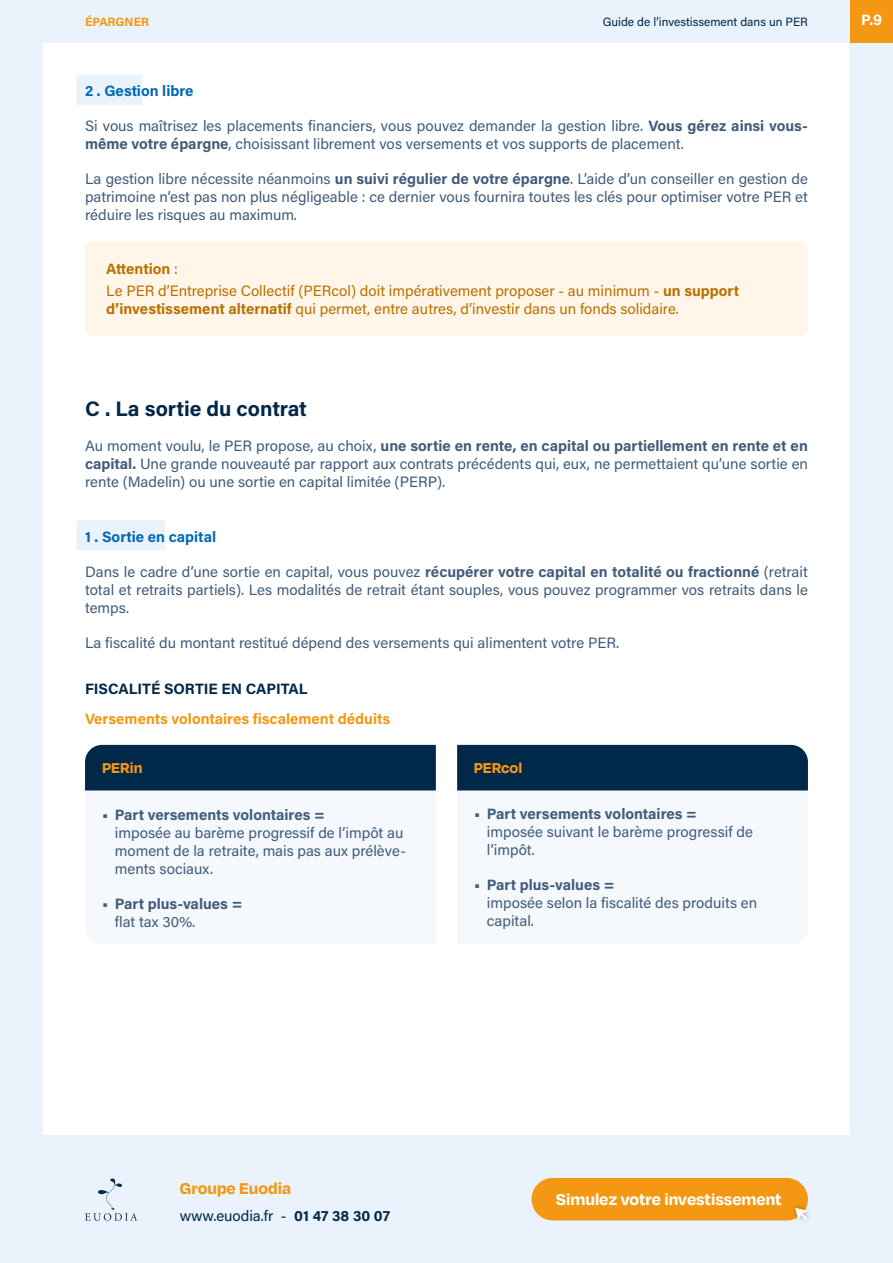
<style>
.page{position:relative;width:893px;height:1263px;background:#fff}
.page>*{position:absolute;margin:0;border:0;box-sizing:border-box;transform-origin:0 0}
.t1{font:700 21px "Acumin Pro";color:#002848}
.t2{font:700 18px "Degular";color:#fff}
.t3{font:700 18px "Degular";color:#f49712}
.t4{font:700 16.5px "Degular";color:#f49712}
.t5{font:15px/18px "Acumin Pro";color:#415c7a}
.t6{font:15px/22.2px "Acumin Pro";color:#ba7000}
.t7{font:700 15px "Acumin Pro";color:#415c7a}
.t8{font:700 15px "Acumin Pro";color:#f49712}
.t9{font:700 15px "Acumin Pro";color:#0069b4}
.t10{font:15px "Acumin Pro";color:#002848}
.t11{font:700 15px "Acumin Pro";letter-spacing:-.005em;color:#002848}
.t12{font:700 15px "Acumin Pro";color:#fff}
.t13{font:12px "Acumin Pro";color:#002848}
.t14{font:700 12px "Acumin Pro";letter-spacing:-.005em;color:#f49712}
.s1{font-weight:700}
</style>
<div class="page">
<div style="left:0;top:1135px;width:893px;height:128px;background:#eaf2fb"></div>
<div style="left:0;top:0;width:850px;height:43px;background:#eaf2fb"></div>
<svg style="left:85px;top:1178px;width:52px;height:43px"></svg>
<div style="left:850px;top:43px;width:43px;height:1092px;background:#eaf2fb"></div>
<div style="left:0;top:43px;width:43px;height:1092px;background:#eaf2fb"></div>
<div style="left:850px;top:0;width:43px;height:43px;background:#f49712"></div>
<div style="left:531px;top:1178px;width:277px;height:42px;background:#f49712;border-radius:21px"></div>
<div style="left:791px;top:1204px;width:21px;height:20px;background:#000;opacity:.3"></div>
<svg style="left:795px;top:1208px;width:13px;height:12px"></svg>
<div style="left:77px;top:75px;width:66px;height:30px;background:#eaf2fb"></div>
<div style="left:85px;top:242px;width:723px;height:94px;background:#fff5e9;border-radius:9px"></div>
<div style="left:77px;top:520px;width:88px;height:30px;background:#eaf2fb"></div>
<div style="left:85px;top:745px;width:351px;height:46px;background:#002848"></div>
<div style="left:457px;top:745px;width:351px;height:46px;background:#002848"></div>
<p class="t14" style="left:85px;top:13px;width:65px">ÉPARGNER</p>
<p class="t13" style="left:603px;top:13px;width:207px">Guide de l’investissement dans un PER</p>
<p class="t12" style="left:861px;top:9px;width:23px">P.9</p>
<p class="t9" style="left:85px;top:80px;width:110px">2 . Gestion libre</p>
<p class="t5" style="left:85px;top:116px;width:724px">Si vous maîtrisez les placements financiers, vous pouvez demander la gestion libre. <span class="s1">Vous gérez ainsi vous&shy;même votre épargne</span>, choisissant librement vos versements et vos supports de placement.</p>
<p class="t5" style="left:85px;top:169px;width:724px;text-align:justify">La gestion libre nécessite néanmoins <span class="s1">un suivi régulier de votre épargne</span>. L’aide d’un conseiller en gestion de patrimoine n’est pas non plus négligeable : ce dernier vous fournira toutes les clés pour optimiser votre PER et réduire les risques au maximum.</p>
<p class="t6" style="left:106px;top:257px;width:634px"><span class="s1">Attention</span> :<br>Le PER d’Entreprise Collectif (PERcol) doit impérativement proposer - au minimum - <span class="s1">un support</span></p>
<p class="t6" style="left:106px;top:297px;width:574px"><span class="s1">d’investissement alternatif</span> qui permet, entre autres, d’investir dans un fonds solidaire.</p>
<h1 class="t1" style="left:85px;top:393px;width:223px">C . La sortie du contrat</h1>
<p class="t5" style="left:85px;top:436px;width:724px;text-align:justify">Au moment voulu, le PER propose, au choix, <span class="s1">une sortie en rente, en capital ou partiellement en rente et en capital.</span> Une grande nouveauté par rapport aux contrats précédents qui, eux, ne permettaient qu’une sortie en rente (Madelin) ou une sortie en capital limitée (PERP).</p>
<p class="t9" style="left:85px;top:526px;width:133px">1 . Sortie en capital</p>
<p class="t5" style="left:85px;top:562px;width:724px;text-align:justify">Dans le cadre d’une sortie en capital, vous pouvez <span class="s1">récupérer votre capital en totalité ou fractionné</span> (retrait total et retraits partiels). Les modalités de retrait étant souples, vous pouvez programmer vos retraits dans le temps.</p>
<p class="t5" style="left:85px;top:633px;width:536px">La fiscalité du montant restitué dépend des versements qui alimentent votre PER.</p>
<p class="t11" style="left:85px;top:678px;width:224px">FISCALITÉ SORTIE EN CAPITAL</p>
<p class="t8" style="left:85px;top:708px;width:307px">Versements volontaires fiscalement déduits</p>
<p class="t4" style="left:102px;top:758px;width:42px">PERin</p>
<p class="t7" style="left:102px;top:804px;width:224px">• Part versements volontaires =</p>
<p class="t5" style="left:115px;top:823px;width:293px">imposée au barème progressif de l’impôt au moment de la retraite, mais pas aux prélève&shy;ments sociaux.</p>
<p class="t7" style="left:102px;top:893px;width:142px">• Part plus-values =</p>
<p class="t5" style="left:115px;top:912px;width:82px">flat tax 30%.</p>
<p class="t4" style="left:474px;top:758px;width:50px">PERcol</p>
<p class="t7" style="left:474px;top:803px;width:224px">• Part versements volontaires =</p>
<p class="t5" style="left:487px;top:822px;width:268px">imposée suivant le barème progressif de l’impôt.</p>
<p class="t7" style="left:474px;top:874px;width:142px">• Part plus-values =</p>
<p class="t5" style="left:487px;top:893px;width:272px">imposée selon la fiscalité des produits en capital.</p>
<p class="t3" style="left:180px;top:1177px;width:113px">Groupe Euodia</p>
<p class="t10" style="left:180px;top:1205px;width:212px">www.euodia.fr - <span class="s1">01 47 38 30 07</span></p>
<p class="t2" style="left:556px;top:1188px;width:227px">Simulez votre investissement</p>
</div>
